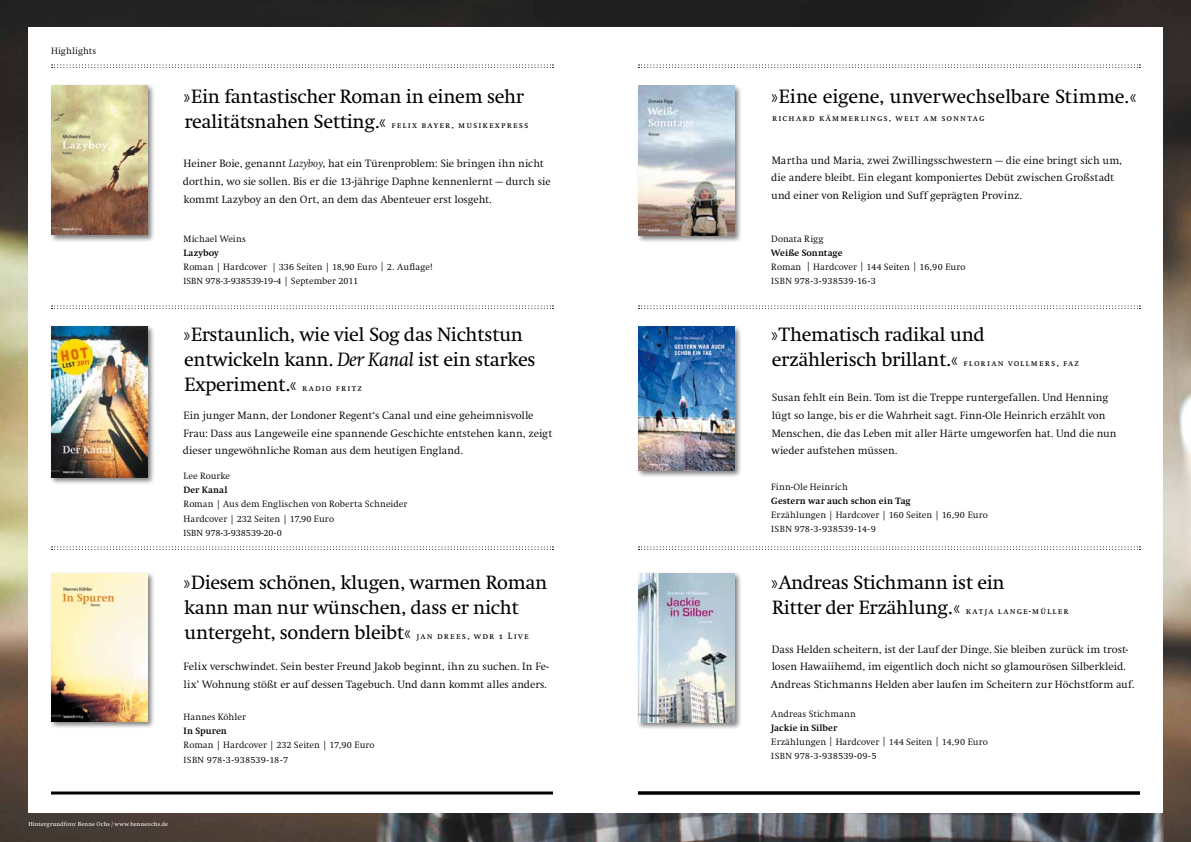
<style>
.page{position:relative;width:1191px;height:842px;background:#fff}
.page>*{position:absolute;margin:0;border:0;box-sizing:border-box;transform-origin:0 0}
.t1{font:20px/24.8px "Swift EF";letter-spacing:-.02em;color:#000}
.t2{font:20px "Swift EF";color:#000}
.t3{font:300 11px/17.7px "Swift EF";color:#000}
.t4{font:300 9.5px/14.2px "Swift EF";letter-spacing:.005em;color:#000}
.t5{font:700 9.5px "Swift EF";letter-spacing:.01em;color:#000}
.t6{font:9.5px "Swift SCEF";letter-spacing:.115em;color:#000}
.t7{font:6px "Swift EF";letter-spacing:.025em;color:#fff}
.s1{font-family:"Swift SCEF";font-size:9.5px}
.s2{font-style:italic}
.s3{font-size:9.2px}
</style>
<div class="page">
<img style="left:0;top:0;width:1191px;height:842px">
<div style="left:29px;top:27px;width:1134px;height:785px;background:#fff"></div>
<hr style="left:51px;top:791px;width:502px;height:3px;background:#000">
<svg style="left:52px;top:64px;width:501px;height:4px"></svg>
<svg style="left:638px;top:64px;width:502px;height:4px"></svg>
<svg style="left:638px;top:305px;width:502px;height:4px"></svg>
<svg style="left:638px;top:546px;width:502px;height:4px"></svg>
<svg style="left:52px;top:305px;width:501px;height:4px"></svg>
<svg style="left:52px;top:546px;width:501px;height:4px"></svg>
<hr style="left:638px;top:791px;width:502px;height:3px;background:#000">
<div style="left:636px;top:84px;width:105px;height:159px;background:#000;opacity:.5"></div>
<img style="left:638px;top:86px;width:96px;height:150px">
<div style="left:636px;top:325px;width:105px;height:153px;background:#000;opacity:.5"></div>
<img style="left:638px;top:327px;width:96px;height:144px">
<div style="left:636px;top:572px;width:105px;height:157px;background:#000;opacity:.5"></div>
<img style="left:638px;top:574px;width:96px;height:148px">
<div style="left:49px;top:571px;width:106px;height:158px;background:#000;opacity:.5"></div>
<img style="left:51px;top:573px;width:96px;height:148px">
<div style="left:49px;top:325px;width:106px;height:159px;background:#000;opacity:.5"></div>
<img style="left:51px;top:327px;width:96px;height:150px">
<div style="left:49px;top:84px;width:106px;height:158px;background:#000;opacity:.5"></div>
<img style="left:51px;top:86px;width:96px;height:149px">
<p class="t4" style="left:51px;top:44px;width:47px">Highlights</p>
<h1 class="t1" style="left:183px;top:85px;width:347px">»Ein fantastischer Roman in einem sehr realitätsnahen Setting.« <span class="s1">feli x bay er, musik ex pr ess</span></h1>
<p class="t3" style="left:183px;top:155px;width:369px">Heiner Boie, genannt <span class="s2">Lazyboy</span>, hat ein Türenproblem: Sie bringen ihn nicht dorthin, wo sie sollen. Bis er die 13-jährige Daphne kennenlernt — durch sie kommt Lazyboy an den Ort, an dem das Abenteuer erst losgeht.</p>
<p class="t4" style="left:184px;top:232px;width:64px">Michael Weins</p>
<p class="t5" style="left:184px;top:248px;width:37px">Lazyboy</p>
<p class="t4" style="left:184px;top:260px;width:250px">Roman | Hardcover | 336 Seiten | 18,90 Euro | 2. Auflage!<br><span class="s3">ISBN</span> 978-3-938539-19-4 | September 2011</p>
<h1 class="t1" style="left:183px;top:322px;width:354px">»Erstaunlich, wie viel Sog das Nichtstun entwickeln kann. <span class="s2">Der Kanal</span> ist ein starkes<br>Experiment.« <span class="s1">r a dio fr i tz</span></h1>
<p class="t3" style="left:183px;top:407px;width:371px">Ein junger Mann, der Londoner Regent‘s Canal und eine geheimnisvolle<br>Frau: Dass aus Langeweile eine spannende Geschichte entstehen kann, zeigt dieser ungewöhnliche Roman aus dem heutigen England.</p>
<p class="t4" style="left:184px;top:469px;width:48px">Lee Rourke</p>
<p class="t5" style="left:184px;top:485px;width:45px">Der Kanal</p>
<p class="t4" style="left:184px;top:497px;width:225px">Roman | Aus dem Englischen von Roberta Schneider<br>Hardcover | 232 Seiten | 17,90 Euro<br><span class="s3">ISBN</span> 978-3-938539-20-0</p>
<h1 class="t1" style="left:183px;top:570px;width:366px">»Diesem schönen, klugen, warmen Roman kann man nur wünschen, dass er nicht untergeht, sondern bleibt« <span class="s1">ja n dr ees, w dr 1 L i v e</span></h1>
<p class="t3" style="left:184px;top:658px;width:366px">Felix verschwindet. Sein bester Freund Jakob beginnt, ihn zu suchen. In Fe&shy;lix’ Wohnung stößt er auf dessen Tagebuch. Und dann kommt alles anders.</p>
<p class="t4" style="left:184px;top:710px;width:64px">Hannes Köhler</p>
<p class="t5" style="left:184px;top:726px;width:45px">In Spuren</p>
<p class="t4" style="left:184px;top:738px;width:193px">Roman | Hardcover | 232 Seiten | 17,90 Euro<br><span class="s3">ISBN</span> 978-3-938539-18-7</p>
<p class="t7" style="left:28px;top:821px;width:141px">Hintergrundfoto: Benne Ochs / www.benneochs.de</p>
<h1 class="t2" style="left:770px;top:86px;width:368px">»Eine eigene, unverwechselbare Stimme.«</h1>
<p class="t6" style="left:772px;top:113px;width:214px">richard kämmerlings, welt am sonntag</p>
<p class="t3" style="left:771px;top:151px;width:352px">Martha und Maria, zwei Zwillingsschwestern — die eine bringt sich um, die andere bleibt. Ein elegant komponiertes Debüt zwischen Großstadt und einer von Religion und Suff geprägten Provinz.</p>
<p class="t4" style="left:771px;top:232px;width:54px">Donata Rigg</p>
<p class="t5" style="left:771px;top:248px;width:73px">Weiße Sonntage</p>
<p class="t4" style="left:771px;top:260px;width:196px">Roman | Hardcover | 144 Seiten | 16,90 Euro<br><span class="s3">ISBN</span> 978-3-938539-16-3</p>
<h1 class="t1" style="left:770px;top:322px;width:310px">»Thematisch radikal und erzählerisch brillant.« <span class="s1">flor i a n voll mer s, fa z</span></h1>
<p class="t3" style="left:771px;top:389px;width:347px">Susan fehlt ein Bein. Tom ist die Treppe runtergefallen. Und Henning lügt so lange, bis er die Wahrheit sagt. Finn-Ole Heinrich erzählt von Menschen, die das Leben mit aller Härte umgeworfen hat. Und die nun wieder aufstehen müssen.</p>
<p class="t4" style="left:771px;top:480px;width:78px">Finn-Ole Heinrich</p>
<p class="t5" style="left:771px;top:496px;width:141px">Gestern war auch schon ein Tag</p>
<p class="t4" style="left:771px;top:508px;width:218px">Erzählungen | Hardcover | 160 Seiten | 16,90 Euro<br><span class="s3">ISBN</span> 978-3-938539-14-9</p>
<h1 class="t1" style="left:770px;top:570px;width:299px">»Andreas Stichmann ist ein<br>Ritter der Erzählung.« <span class="s1">k at ja l a nge -müller</span></h1>
<p class="t3" style="left:771px;top:640px;width:365px">Dass Helden scheitern, ist der Lauf der Dinge. Sie bleiben zurück im trost&shy;losen Hawaiihemd, im eigentlich doch nicht so glamourösen Silberkleid.<br>Andreas Stichmanns Helden aber laufen im Scheitern zur Höchstform auf.</p>
<p class="t4" style="left:771px;top:706px;width:86px">Andreas Stichmann</p>
<p class="t5" style="left:771px;top:722px;width:67px">Jackie in Silber</p>
<p class="t4" style="left:771px;top:735px;width:218px">Erzählungen | Hardcover | 144 Seiten | 14,90 Euro<br><span class="s3">ISBN</span> 978-3-938539-09-5</p>
</div>
